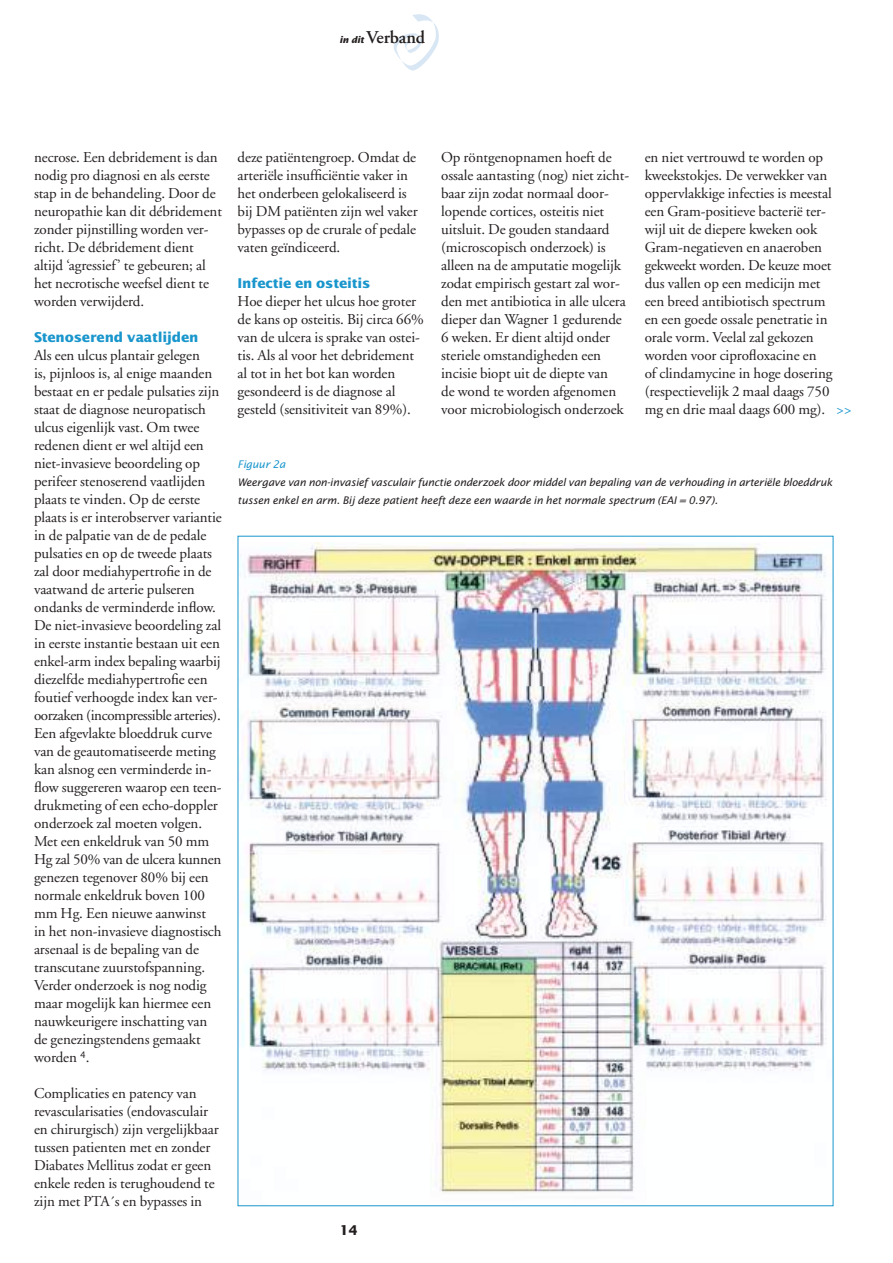
<style>
.page{position:relative;width:893px;height:1263px;background:#fff}
.page>*{position:absolute;margin:0;border:0;box-sizing:border-box;transform-origin:0 0}
.t1{font:600 18px "Adobe Garamond";letter-spacing:-.005em;color:#241f1f}
.t2{font:15px/18px "Adobe Garamond";letter-spacing:-.005em;color:#241f1f}
.t3{font:15px "Adobe Garamond";color:#1996cc}
.t4{font:700 13.5px "Lucida Sans";letter-spacing:-.015em;color:#1996cc}
.t5{font:700 13.5px "Lucida Sans";color:#241f1f}
.t6{font:italic 10.5px/18px "Lucida Sans";letter-spacing:-.02em;color:#241f1f}
.t7{font:italic 10.5px "Lucida Sans";letter-spacing:-.015em;color:#1996cc}
.s1{font-family:"Lucida Sans";font-weight:700;font-style:italic;font-size:9px}
</style>
<div class="page">
<svg style="left:393px;top:14px;width:46px;height:57px"></svg>
<img style="left:240px;top:543px;width:587px;height:650px">
<p class="t1" style="left:339px;top:30px;width:87px"><span class="s1">in dit</span> Verband</p>
<p class="t2" style="left:34px;top:150px;width:189px">necrose. Een debridement is dan nodig pro diagnosi en als eerste stap in de behandeling. Door de neuropathie kan dit débridement zonder pijnstilling worden ver&shy;richt. De débridement dient altijd ‘agressief’ te gebeuren; al het necrotische weefsel dient te worden verwijderd.</p>
<p class="t4" style="left:34px;top:332px;width:166px">Stenoserend vaatlijden</p>
<p class="t2" style="left:34px;top:348px;width:189px">Als een ulcus plantair gelegen<br>is, pijnloos is, al enige maanden bestaat en er pedale pulsaties zijn staat de diagnose neuropatisch ulcus eigenlijk vast. Om twee redenen dient er wel altijd een niet-invasieve beoordeling op perifeer stenoserend vaatlijden plaats te vinden. Op de eerste plaats is er interobserver variantie in de palpatie van de de pedale pulsaties en op de tweede plaats zal door mediahypertrofie in de vaatwand de arterie pulseren ondanks de verminderde inflow.<br>De niet-invasieve beoordeling zal in eerste instantie bestaan uit een enkel-arm index bepaling waarbij diezelfde mediahypertrofie een foutief verhoogde index kan ver&shy;oorzaken (incompressible arteries).<br>Een afgevlakte bloeddruk curve van de geautomatiseerde meting kan alsnog een verminderde in&shy;flow suggereren waarop een teen&shy;drukmeting of een echo-doppler onderzoek zal moeten volgen.<br>Met een enkeldruk van 50 mm<br>Hg zal 50% van de ulcera kunnen genezen tegenover 80% bij een normale enkeldruk boven 100 mm Hg. Een nieuwe aanwinst<br>in het non-invasieve diagnostisch arsenaal is de bepaling van de transcutane zuurstofspanning.<br>Verder onderzoek is nog nodig maar mogelijk kan hiermee een nauwkeurigere inschatting van de genezingstendens gemaakt worden <sup>4</sup>.</p>
<p class="t2" style="left:34px;top:1086px;width:186px">Complicaties en patency van revascularisaties (endovasculair en chirurgisch) zijn vergelijkbaar tussen patienten met en zonder<br>Diabates Mellitus zodat er geen enkele reden is terughoudend te zijn met PTA´s en bypasses in</p>
<p class="t2" style="left:238px;top:150px;width:182px">deze patiëntengroep. Omdat de arteriële insufficiëntie vaker in het onderbeen gelokaliseerd is bij DM patiënten zijn wel vaker bypasses op de crurale of pedale vaten geïndiceerd.</p>
<p class="t4" style="left:238px;top:278px;width:134px">Infectie en osteitis</p>
<p class="t2" style="left:238px;top:294px;width:188px">Hoe dieper het ulcus hoe groter de kans op osteitis. Bij circa 66% van de ulcera is sprake van ostei&shy;tis. Als al voor het debridement al tot in het bot kan worden gesondeerd is de diagnose al gesteld (sensitiviteit van 89%).</p>
<p class="t2" style="left:441px;top:150px;width:190px">Op röntgenopnamen hoeft de ossale aantasting (nog) niet zicht&shy;baar zijn zodat normaal door&shy;lopende cortices, osteitis niet uitsluit. De gouden standaard (microscopisch onderzoek) is alleen na de amputatie mogelijk zodat empirisch gestart zal wor&shy;den met antibiotica in alle ulcera dieper dan Wagner 1 gedurende<br>6 weken. Er dient altijd onder steriele omstandigheden een incisie biopt uit de diepte van<br>de wond te worden afgenomen voor microbiologisch onderzoek</p>
<p class="t2" style="left:645px;top:150px;width:189px">en niet vertrouwd te worden op kweekstokjes. De verwekker van oppervlakkige infecties is meestal een Gram-positieve bacterië ter&shy;wijl uit de diepere kweken ook<br>Gram-negatieven en anaeroben gekweekt worden. De keuze moet dus vallen op een medicijn met een breed antibiotisch spectrum en een goede ossale penetratie in orale vorm. Veelal zal gekozen worden voor ciprofloxacine en<br>of clindamycine in hoge dosering (respectievelijk 2 maal daags 750 mg en drie maal daags 600 mg).</p>
<p class="t3" style="left:837px;top:403px;width:16px">&gt;&gt;</p>
<p class="t7" style="left:238px;top:460px;width:49px">Figuur 2a</p>
<p class="t6" style="left:238px;top:474px;width:596px">Weergave van non-invasief vasculair functie onderzoek door middel van bepaling van de verhouding in arteriële bloeddruk tussen enkel en arm. Bij deze patient heeft deze een waarde in het normale spectrum (EAI = 0.97).</p>
<p class="t5" style="left:339px;top:1225px;width:20px">14</p>
</div>
